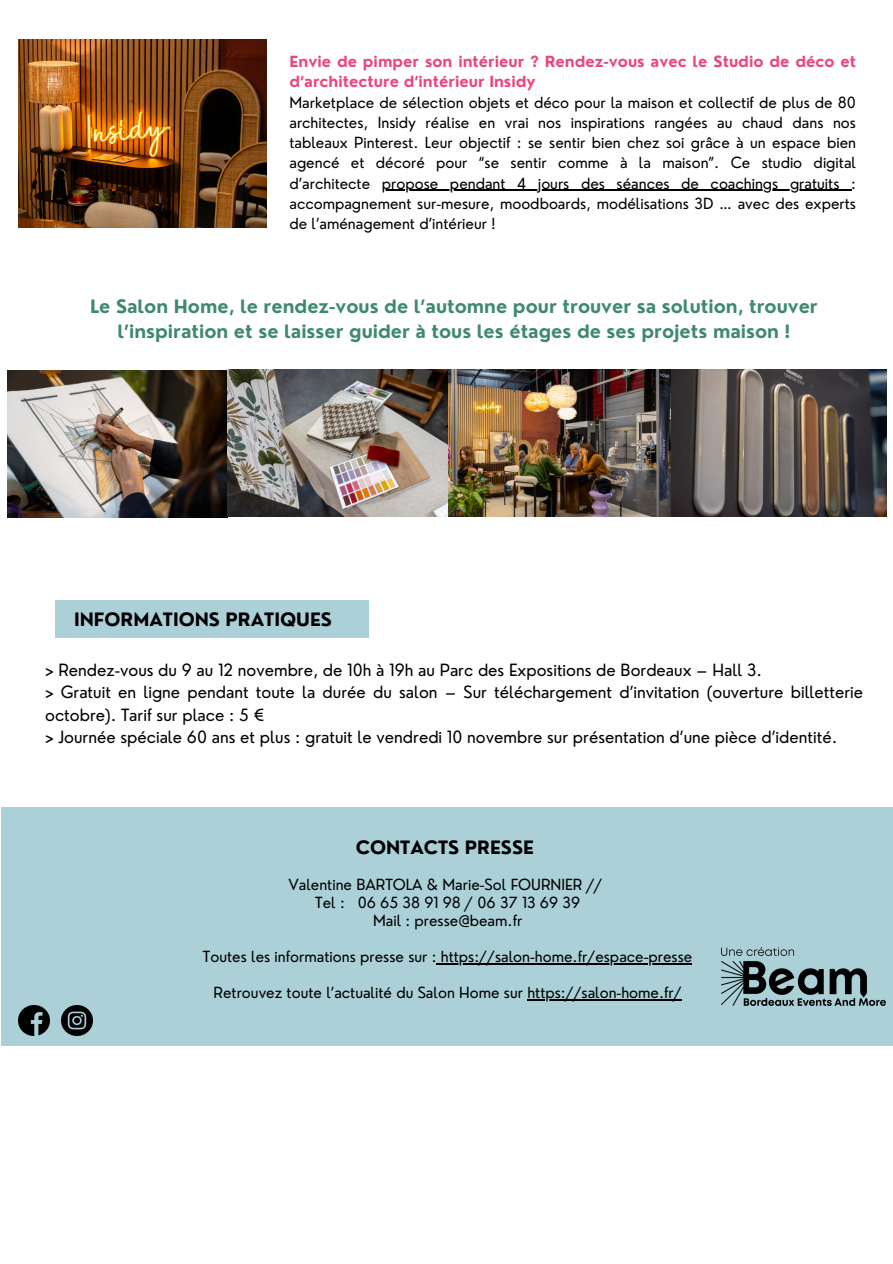
<style>
.page{position:relative;width:893px;height:1264px;background:#fff}
.page>*{position:absolute;margin:0;border:0;box-sizing:border-box;transform-origin:0 0}
.t1{font:700 18px/24.8px "Nourd";color:#3e8a6c;text-align:center}
.t2{font:700 18px "Nourd";color:#000}
.t3{font:16.5px/22.5px "Nourd";color:#000}
.t4{font:15px/20.2px "Nourd";color:#000;text-align:justify}
.t5{font:700 15px/20.2px "Nourd";color:#ed4484}
</style>
<div class="page">
<img style="left:7px;top:369px;width:879px;height:148px">
<div style="left:1px;top:807px;width:891px;height:238px;background:#acd0d7"></div>
<img style="left:721px;top:947px;width:164px;height:58px">
<div style="left:56px;top:600px;width:313px;height:38px;background:#acd0d7"></div>
<hr style="left:436px;top:963px;width:256px;height:1px;background:#000">
<hr style="left:527px;top:999px;width:154px;height:1px;background:#000">
<img style="left:19px;top:1005px;width:30px;height:30px">
<img style="left:62px;top:1005px;width:30px;height:30px">
<img style="left:19px;top:40px;width:247px;height:187px">
<hr style="left:382px;top:190px;width:469px;height:1px;background:#000">
<p class="t5" style="left:289px;top:51px;width:568px">Envie de pimper son intérieur ? Rendez-vous avec le Studio de déco et d‘architecture d‘intérieur Insidy</p>
<p class="t4" style="left:289px;top:92px;width:568px">Marketplace de sélection objets et déco pour la maison et collectif de plus de 80 architectes, Insidy réalise en vrai nos inspirations rangées au chaud dans nos tableaux Pinterest. Leur objectif : se sentir bien chez soi grâce à un espace bien agencé et décoré pour “se sentir comme à la maison”. Ce studio digital d’architecte propose pendant 4 jours des séances de coachings gratuits : accompagnement sur-mesure, moodboards, modélisations 3D … avec des experts de l’aménagement d’intérieur !</p>
<p class="t1" style="left:90px;top:294px;width:729px">Le Salon Home, le rendez-vous de l’automne pour trouver sa solution, trouver l’inspiration et se laisser guider à tous les étages de ses projets maison !</p>
<p class="t2" style="left:74px;top:608px;width:259px">INFORMATIONS PRATIQUES</p>
<p class="t3" style="left:45px;top:658px;width:718px">&gt; Rendez-vous du 9 au 12 novembre, de 10h à 19h au Parc des Expositions de Bordeaux – Hall 3.</p>
<p class="t3" style="left:45px;top:680px;width:819px">&gt; Gratuit en ligne pendant toute la durée du salon – Sur téléchargement d’invitation (ouverture billetterie octobre). Tarif sur place : 5 €</p>
<p class="t3" style="left:45px;top:725px;width:793px">&gt; Journée spéciale 60 ans et plus : gratuit le vendredi 10 novembre sur présentation d’une pièce d’identité.</p>
<p class="t2" style="left:356px;top:836px;width:180px">CONTACTS PRESSE</p>
<p class="t4" style="left:288px;top:874px;width:315px">Valentine BARTOLA &amp; Marie-Sol FOURNIER //</p>
<p class="t4" style="left:315px;top:892px;width:266px">Tel : 06 65 38 91 98 / 06 37 13 69 39</p>
<p class="t4" style="left:373px;top:910px;width:151px">Mail : presse@beam.fr</p>
<p class="t4" style="left:203px;top:946px;width:491px">Toutes les informations presse sur : https://salon-home.fr/espace-presse</p>
<p class="t4" style="left:213px;top:982px;width:470px">Retrouvez toute l’actualité du Salon Home sur https://salon-home.fr/</p>
</div>
